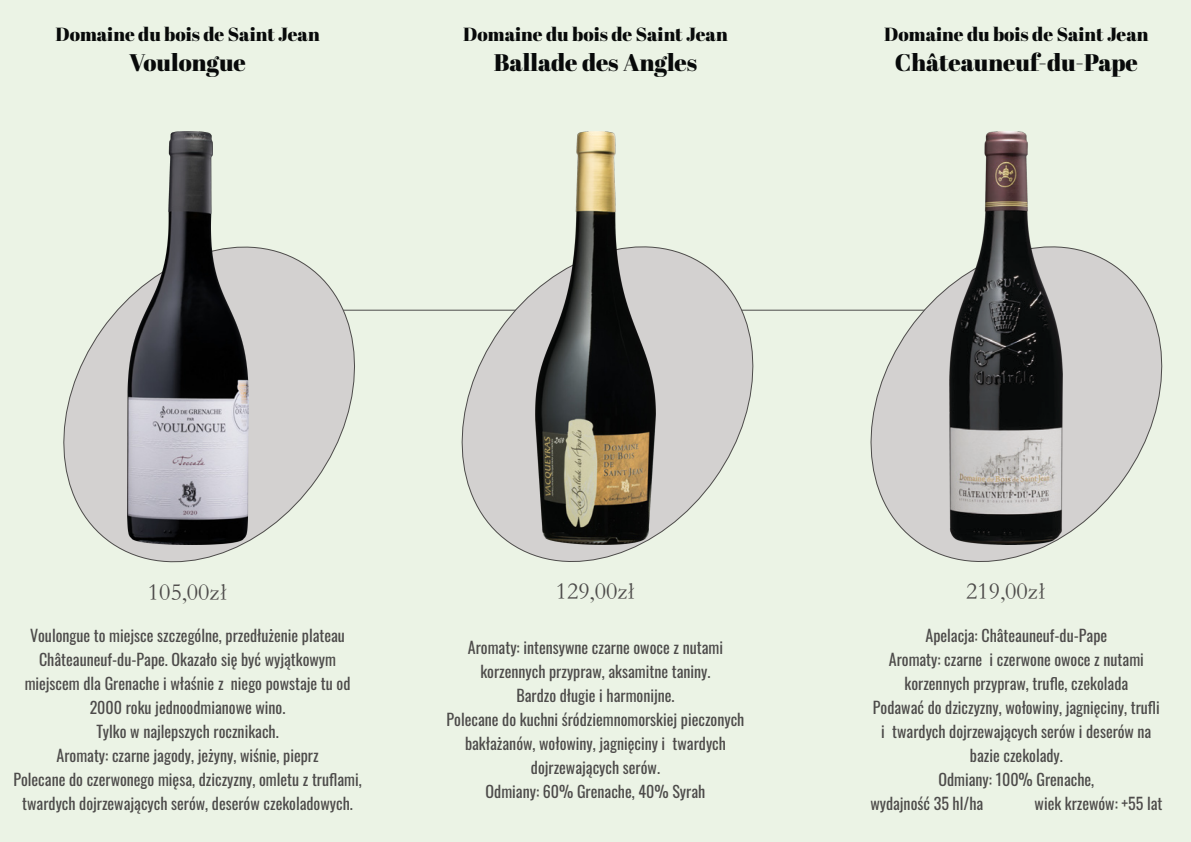
<style>
.page{position:relative;width:1191px;height:842px;background:#ebf3e5}
.page>*{position:absolute;margin:0;border:0;box-sizing:border-box;transform-origin:0 0}
.t1{font:24px "Abril Fatface";color:#080a0a}
.t2{font:24px "ST Songti SC Light";color:#4d4b4a}
.t3{font:19px "Abril Fatface";color:#080a0a}
.t4{font:16px/24px "Oswald";color:#4d4b4a;text-align:center}
</style>
<div class="page">
<hr style="left:227px;top:310px;width:737px;height:1px;background:#4d4b4a">
<svg style="left:854px;top:246px;width:309px;height:316px;fill:#d3d1d0"></svg>
<img style="left:949px;top:132px;width:113px;height:412px">
<svg style="left:445px;top:247px;width:324px;height:315px;fill:#d3d1d0"></svg>
<svg style="left:63px;top:246px;width:308px;height:317px;fill:#d3d1d0"></svg>
<img style="left:535px;top:132px;width:121px;height:412px">
<img style="left:127px;top:132px;width:121px;height:412px">
<p class="t3" style="left:55px;top:21px;width:266px">Domaine du bois de Saint Jean</p>
<h1 class="t1" style="left:129px;top:46px;width:118px">Voulongue</h1>
<p class="t3" style="left:463px;top:21px;width:266px">Domaine du bois de Saint Jean</p>
<h1 class="t1" style="left:494px;top:46px;width:205px">Ballade des Angles</h1>
<p class="t3" style="left:884px;top:21px;width:266px">Domaine du bois de Saint Jean</p>
<h1 class="t1" style="left:895px;top:46px;width:244px">Châteauneuf-du-Pape</h1>
<h1 class="t2" style="left:148px;top:580px;width:81px">105,00zł</h1>
<h1 class="t2" style="left:556px;top:580px;width:81px">129,00zł</h1>
<h1 class="t2" style="left:966px;top:580px;width:81px">219,00zł</h1>
<p class="t4" style="left:13px;top:623px;width:350px">Voulongue to miejsce szczególne, przedłużenie plateau Châteauneuf-du-Pape. Okazało się być wyjątkowym miejscem dla Grenache i właśnie z niego powstaje tu od 2000 roku jednoodmianowe wino.<br>Tylko w najlepszych rocznikach.<br>Aromaty: czarne jagody, jeżyny, wiśnie, pieprz<br>Polecane do czerwonego mięsa, dziczyzny, omletu z truflami, twardych dojrzewających serów, deserów czekoladowych.</p>
<p class="t4" style="left:446px;top:635px;width:299px">Aromaty: intensywne czarne owoce z nutami korzennych przypraw, aksamitne taniny.<br>Bardzo długie i harmonijne.<br>Polecane do kuchni śródziemnomorskiej pieczonych bakłażanów, wołowiny, jagnięciny i twardych dojrzewających serów.<br>Odmiany: 60% Grenache, 40% Syrah</p>
<p class="t4" style="left:925px;top:623px;width:183px">Apelacja: Châteauneuf-du-Pape</p>
<p class="t4" style="left:889px;top:647px;width:256px">Aromaty: czarne i czerwone owoce z nutami</p>
<p class="t4" style="left:904px;top:671px;width:225px">korzennych przypraw, trufle, czekolada</p>
<p class="t4" style="left:873px;top:695px;width:288px">Podawać do dziczyzny, wołowiny, jagnięciny, trufli</p>
<p class="t4" style="left:881px;top:719px;width:272px">i twardych dojrzewających serów i deserów na</p>
<p class="t4" style="left:970px;top:743px;width:94px">bazie czekolady.</p>
<p class="t4" style="left:938px;top:767px;width:157px">Odmiany: 100% Grenache,</p>
<p class="t4" style="left:870px;top:791px;width:114px">wydajność 35 hl/ha</p>
<p class="t4" style="left:1034px;top:791px;width:129px">wiek krzewów: +55 lat</p>
</div>
